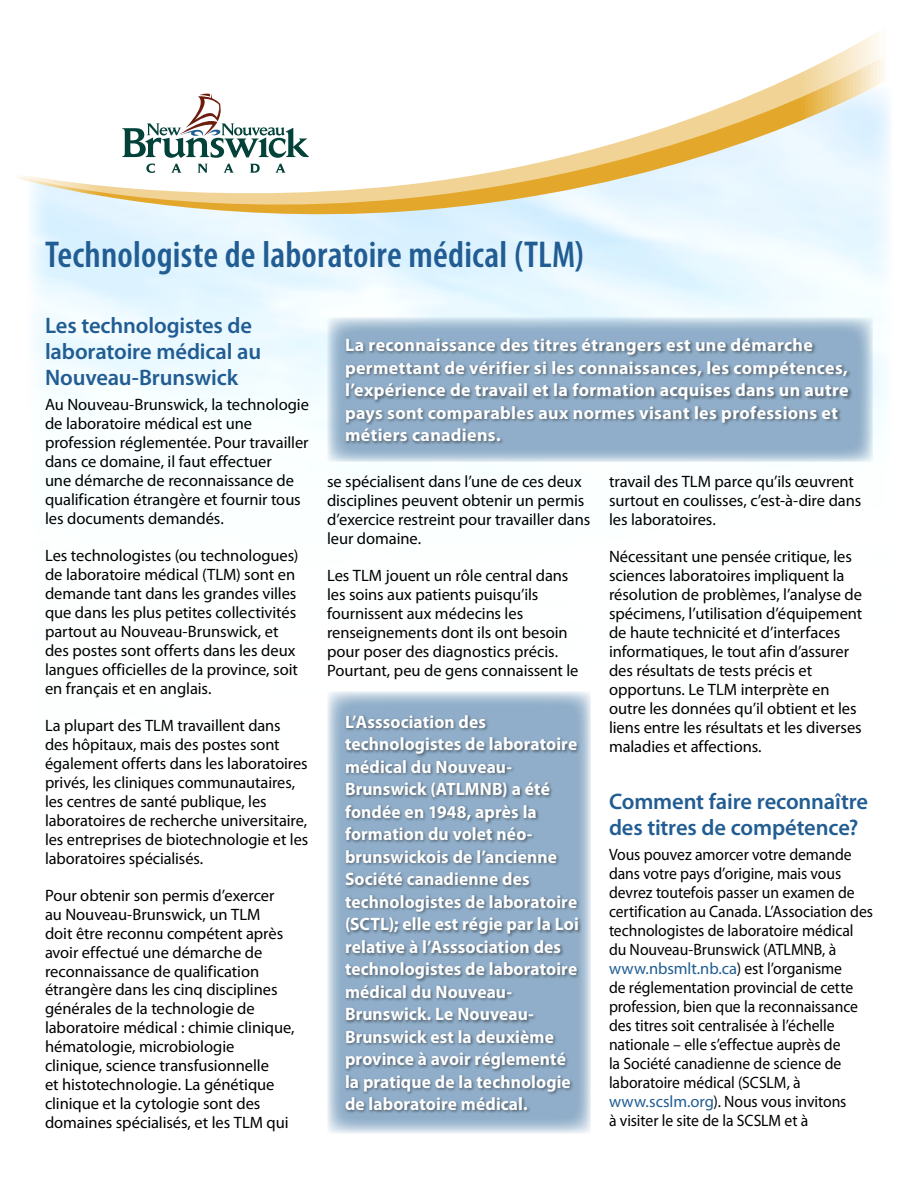
<style>
.page{position:relative;width:918px;height:1188px;background:#fff}
.page>*{position:absolute;margin:0;border:0;box-sizing:border-box;transform-origin:0 0}
.t1{font:600 condensed 37.5px "Myriad Pro";letter-spacing:.005em;color:#215d93}
.head_1{font:600 22.5px/25.8px "Myriad Pro";letter-spacing:-.005em;color:#215d93}
.callout_text{font:700 18px/22.5px "Myriad Pro";letter-spacing:.01em;color:#fff}
.text{font:16.5px/18.9px "Myriad Pro";letter-spacing:-.005em;color:#000}
.text-2{font:16.5px/18.9px "Myriad Pro";letter-spacing:-.005em;color:#000;scale:.95 1}
.s1{color:#215d93}
</style>
<div class="page">
<svg style="left:28px;top:221px;width:862px;height:4px;background:#e2f4ff"></svg>
<svg style="left:17px;top:31px;width:873px;height:190px"></svg>
<svg style="left:122px;top:93px;width:187px;height:65px"></svg>
<svg style="left:146px;top:164px;width:9px;height:9px"></svg>
<svg style="left:171px;top:164px;width:10px;height:9px"></svg>
<svg style="left:198px;top:164px;width:10px;height:9px"></svg>
<svg style="left:224px;top:164px;width:10px;height:9px"></svg>
<svg style="left:250px;top:164px;width:10px;height:9px"></svg>
<svg style="left:275px;top:164px;width:10px;height:9px"></svg>
<svg style="left:327px;top:317px;width:546px;height:145px;background:#abc3d7"></svg>
<div style="left:344px;top:336px;width:509px;height:109px;background:#000;opacity:.5"></div>
<svg style="left:327px;top:691px;width:264px;height:443px;background:#b4c8da"></svg>
<div style="left:343px;top:713px;width:239px;height:401px;background:#000;opacity:.5"></div>
<p class="t1" style="left:45px;top:234px;width:541px">Technologiste de laboratoire médical (TLM)</p>
<p class="head_1" style="left:45px;top:312px;width:218px">Les technologistes de laboratoire médical au<br>Nouveau-Brunswick</p>
<p class="text" style="left:45px;top:395px;width:266px">Au Nouveau-Brunswick, la technologie de laboratoire médical est une profession réglementée. Pour travailler dans ce domaine, il faut effectuer<br>une démarche de reconnaissance de qualification étrangère et fournir tous les documents demandés.</p>
<p class="text" style="left:45px;top:546px;width:255px">Les technologistes (ou technologues) de laboratoire médical (TLM) sont en demande tant dans les grandes villes que dans les plus petites collectivités partout au Nouveau-Brunswick, et des postes sont offerts dans les deux langues officielles de la province, soit en français et en anglais.</p>
<p class="text" style="left:45px;top:716px;width:265px">La plupart des TLM travaillent dans des hôpitaux, mais des postes sont également offerts dans les laboratoires privés, les cliniques communautaires, les centres de santé publique, les laboratoires de recherche universitaire, les entreprises de biotechnologie et les laboratoires spécialisés.</p>
<p class="text" style="left:45px;top:885px;width:251px">Pour obtenir son permis d’exercer au Nouveau-Brunswick, un TLM<br>doit être reconnu compétent après avoir effectué une démarche de reconnaissance de qualification étrangère dans les cinq disciplines générales de la technologie de laboratoire médical : chimie clinique, hématologie, microbiologie clinique, science transfusionnelle<br>et histotechnologie. La génétique clinique et la cytologie sont des domaines spécialisés, et les TLM qui</p>
<p class="callout_text" style="left:345px;top:333px;width:505px">La reconnaissance des titres étrangers est une démarche permettant de vérifier si les connaissances, les compétences, l’expérience de travail et la formation acquises dans un autre pays sont comparables aux normes visant les professions et métiers canadiens.</p>
<p class="text" style="left:327px;top:472px;width:265px">se spécialisent dans l’une de ces deux disciplines peuvent obtenir un permis d’exercice restreint pour travailler dans leur domaine.</p>
<p class="text" style="left:327px;top:566px;width:253px">Les TLM jouent un rôle central dans les soins aux patients puisqu’ils fournissent aux médecins les renseignements dont ils ont besoin pour poser des diagnostics précis.<br>Pourtant, peu de gens connaissent le</p>
<p class="callout_text" style="left:345px;top:710px;width:235px">L’Asssociation des technologistes de laboratoire médical du Nouveau-<br>Brunswick (ATLMNB) a été fondée en 1948, après la formation du volet néo&shy;brunswickois de l’ancienne<br>Société canadienne des technologistes de laboratoire (SCTL); elle est régie par la Loi relative à l’Asssociation des technologistes de laboratoire médical du Nouveau-<br>Brunswick. Le Nouveau-<br>Brunswick est la deuxième province à avoir réglementé la pratique de la technologie de laboratoire médical.</p>
<p class="text" style="left:609px;top:472px;width:254px">travail des TLM parce qu’ils œuvrent surtout en coulisses, c’est-à-dire dans les laboratoires.</p>
<p class="text" style="left:609px;top:547px;width:255px">Nécessitant une pensée critique, les sciences laboratoires impliquent la résolution de problèmes, l’analyse de spécimens, l’utilisation d’équipement de haute technicité et d’interfaces informatiques, le tout afin d’assurer des résultats de tests précis et opportuns. Le TLM interprète en outre les données qu’il obtient et les liens entre les résultats et les diverses maladies et affections.</p>
<p class="head_1" style="left:609px;top:788px;width:261px">Comment faire reconnaître des titres de compétence?</p>
<p class="text-2" style="left:609px;top:845px;width:279px">Vous pouvez amorcer votre demande dans votre pays d’origine, mais vous devrez toutefois passer un examen de certification au Canada. L’Association des technologistes de laboratoire médical du Nouveau-Brunswick (ATLMNB, à <span class="s1">www.nbsmlt.nb.ca</span>) est l’organisme<br>de réglementation provincial de cette profession, bien que la reconnaissance des titres soit centralisée à l’échelle nationale – elle s’effectue auprès de<br>la Société canadienne de science de laboratoire médical (SCSLM, à <span class="s1">www.scslm.org</span>). Nous vous invitons<br>à visiter le site de la SCSLM et à</p>
</div>
